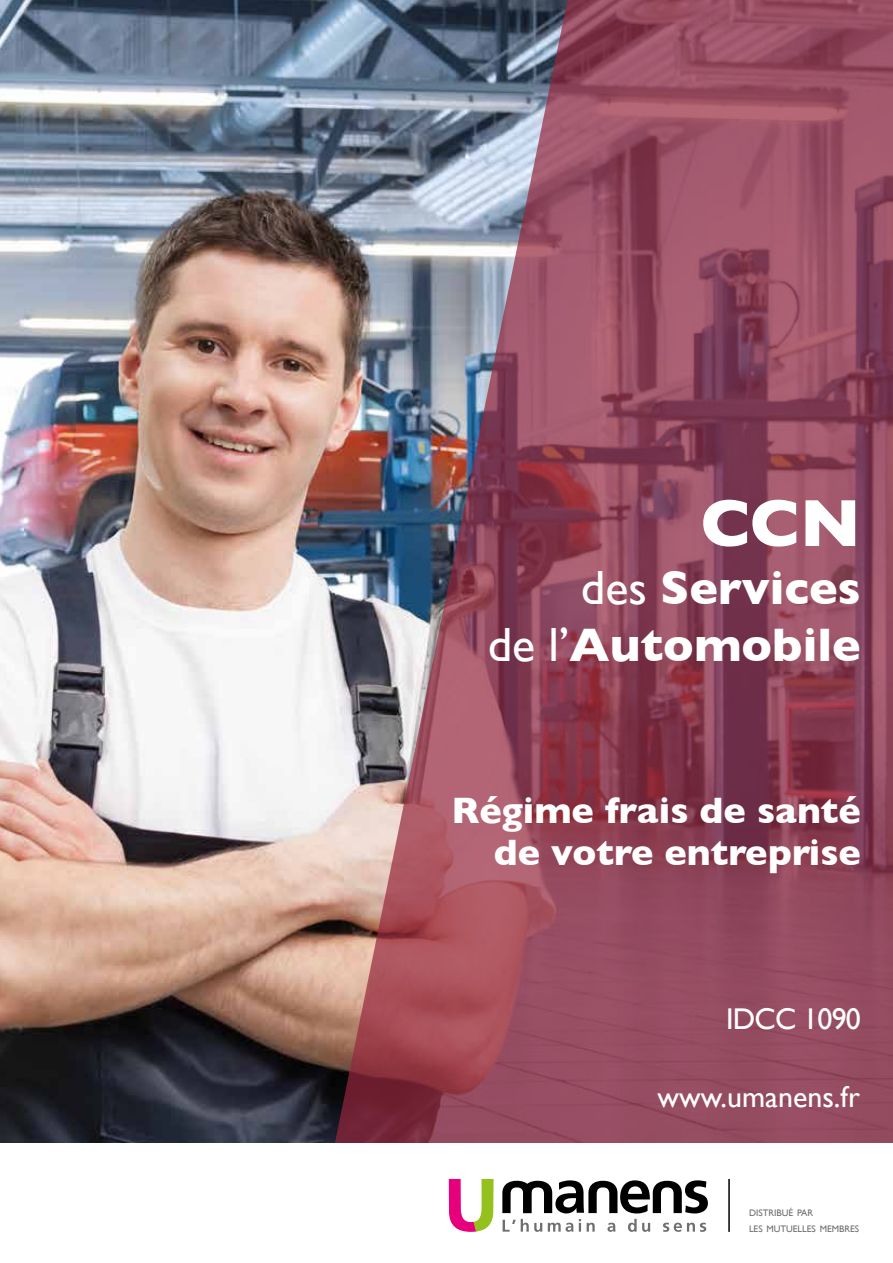
<style>
.page{position:relative;width:893px;height:1263px;background:#fff}
.page>*{position:absolute;margin:0;border:0;box-sizing:border-box;transform-origin:0 0}
.t1{font:700 67.5px "Gill Sans";color:#fff}
.t2{font:700 48px/57.6px "Gill Sans";color:#fff;text-align:right}
.t3{font:700 37.5px/42px "Gill Sans";color:#fff;text-align:right}
.t4{font:30px "Gill Sans";color:#fff}
.t5{font:30px "Gill Sans";letter-spacing:-.025em;color:#fff}
.t6{font:9.45px/16.2px "Gill Sans";color:#706f6f}
.s1{font-weight:400}
</style>
<div class="page">
<img style="left:0;top:0;width:299px;height:1143px">
<img style="left:299px;top:0;width:594px;height:1143px">
<svg style="left:502px;top:1180px;width:206px;height:33px"></svg>
<svg style="left:503px;top:1219px;width:39px;height:13px"></svg>
<svg style="left:548px;top:1223px;width:25px;height:9px"></svg>
<svg style="left:579px;top:1219px;width:2px;height:12px"></svg>
<svg style="left:587px;top:1223px;width:8px;height:8px"></svg>
<svg style="left:607px;top:1223px;width:8px;height:9px"></svg>
<svg style="left:628px;top:1219px;width:22px;height:13px"></svg>
<svg style="left:663px;top:1223px;width:43px;height:9px"></svg>
<svg style="left:448px;top:1179px;width:46px;height:53px"></svg>
<hr style="left:728px;top:1179px;width:2px;height:53px;background:#000">
<h1 class="t1" style="left:700px;top:470px;width:162px">CCN</h1>
<p class="t2" style="left:488px;top:557px;width:375px"><span class="s1">des</span> Services<br><span class="s1">de l’</span>Automobile</p>
<p class="t3" style="left:451px;top:788px;width:411px">Régime frais de santé de votre entreprise</p>
<p class="t5" style="left:726px;top:1001px;width:136px">IDCC 1090</p>
<p class="t4" style="left:657px;top:1079px;width:204px">www.umanens.fr</p>
<p class="t6" style="left:749px;top:1205px;width:112px">DISTRIBUÉ PAR<br>LES MUTUELLES MEMBRES</p>
</div>
